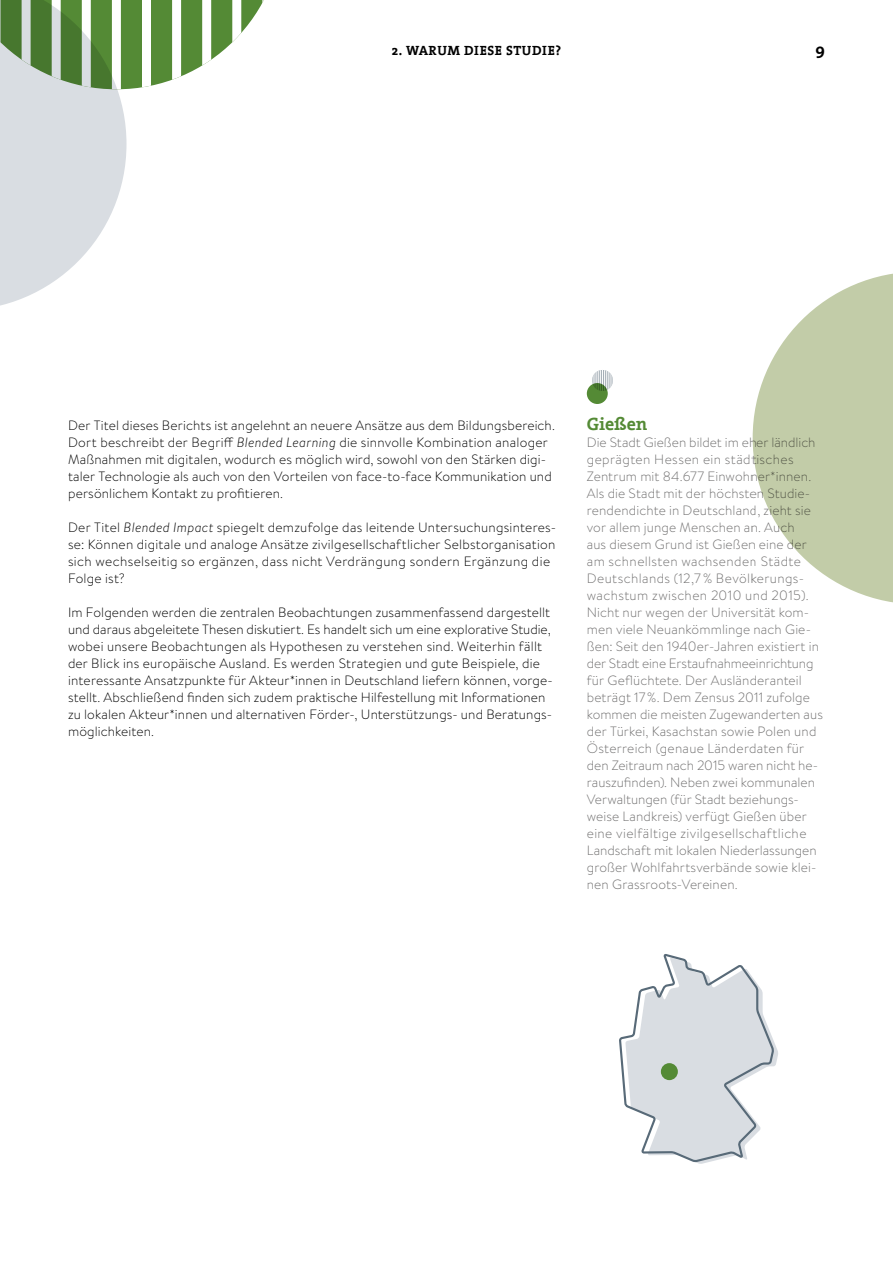
<style>
.page{position:relative;width:893px;height:1263px;background:#fff}
.page>*{position:absolute;margin:0;border:0;box-sizing:border-box;transform-origin:0 0}
.t1{font:700 18px "The Serif";letter-spacing:-.005em;color:#548a35}
.t2{font:700 16.5px "The Serif";color:#000}
.t3{font:300 13.5px/17px "Brandon Text";letter-spacing:.01em;color:#000}
.t4{font:300 13.5px/17px "Brandon Text";letter-spacing:.01em;color:#706f6f}
.t5{font:700 13.5px "The Serif";letter-spacing:.03em;color:#000}
.s1{font-style:italic}
</style>
<div class="page">
<div style="left:587px;top:383px;width:21px;height:21px;background:#548a35;border-radius:50%"></div>
<svg style="left:593px;top:370px;width:20px;height:21px"></svg>
<svg style="left:0;top:0;width:264px;height:306px"></svg>
<svg style="left:753px;top:273px;width:140px;height:330px;fill:#c2cca8"></svg>
<svg style="left:619px;top:954px;width:159px;height:210px"></svg>
<div style="left:661px;top:1063px;width:17px;height:17px;background:#548a35;border-radius:50%"></div>
<p class="t5" style="left:392px;top:39px;width:79px">2. WARUM -DIESE-</p>
<p class="t5" style="left:506px;top:39px;width:57px">STUDIE ?</p>
<p class="t2" style="left:815px;top:36px;width:11px">9</p>
<p class="t3" style="left:68px;top:416px;width:488px">Der Titel dieses Berichts ist angelehnt an neuere Ansätze aus dem Bildungsbereich.<br>Dort beschreibt der Begriff <span class="s1">Blended Learning</span> die sinnvolle Kombination analoger Maßnahmen mit digitalen, wodurch es möglich wird, sowohl von den Stärken digi&shy;taler Technologie als auch von den Vorteilen von face-to-face Kommunikation und persönlichem Kontakt zu profitieren.</p>
<p class="t3" style="left:68px;top:518px;width:490px">Der Titel <span class="s1">Blended Impact</span> spiegelt demzufolge das leitende Untersuchungsinteres&shy;se: Können digitale und analoge Ansätze zivilgesellschaftlicher Selbstorganisation sich wechselseitig so ergänzen, dass nicht Verdrängung sondern Ergänzung die Folge ist?</p>
<p class="t3" style="left:68px;top:603px;width:486px">Im Folgenden werden die zentralen Beobachtungen zusammenfassend dargestellt und daraus abgeleitete Thesen diskutiert. Es handelt sich um eine explorative Studie, wobei unsere Beobachtungen als Hypothesen zu verstehen sind. Weiterhin fällt der Blick ins europäische Ausland. Es werden Strategien und gute Beispiele, die interessante Ansatzpunkte für Akteur*innen in Deutschland liefern können, vorge&shy;stellt. Abschließend finden sich zudem praktische Hilfestellung mit Informationen zu lokalen Akteur*innen und alternativen Förder-, Unterstützungs- und Beratungs&shy;möglichkeiten.</p>
<h1 class="t1" style="left:587px;top:408px;width:62px">GIEßEN</h1>
<p class="t4" style="left:587px;top:433px;width:238px">Die Stadt Gießen bildet im eher ländlich geprägten Hessen ein städtisches Zentrum mit 84.677 Einwohner*innen.<br>Als die Stadt mit der höchsten Studie&shy;rendendichte in Deutschland, zieht sie vor allem junge Menschen an. Auch<br>aus diesem Grund ist Gießen eine der am schnellsten wachsenden Städte Deutschlands (12,7% Bevölkerungs&shy;wachstum zwischen 2010 und 2015).<br>Nicht nur wegen der Universität kom&shy;men viele Neuankömmlinge nach Gie&shy;ßen: Seit den 1940er-Jahren existiert in der Stadt eine Erstaufnahmeeinrichtung für Geflüchtete. Der Ausländeranteil beträgt 17%. Dem Zensus 2011 zufolge kommen die meisten Zugewanderten aus der Türkei, Kasachstan sowie Polen und Österreich (genaue Länderdaten für den Zeitraum nach 2015 waren nicht he&shy;rauszufinden). Neben zwei kommunalen Verwaltungen (für Stadt beziehungs&shy;weise Landkreis) verfügt Gießen über eine vielfältige zivilgesellschaftliche Landschaft mit lokalen Niederlassungen großer Wohlfahrtsverbände sowie klei&shy;nen Grassroots-Vereinen.</p>
</div>
